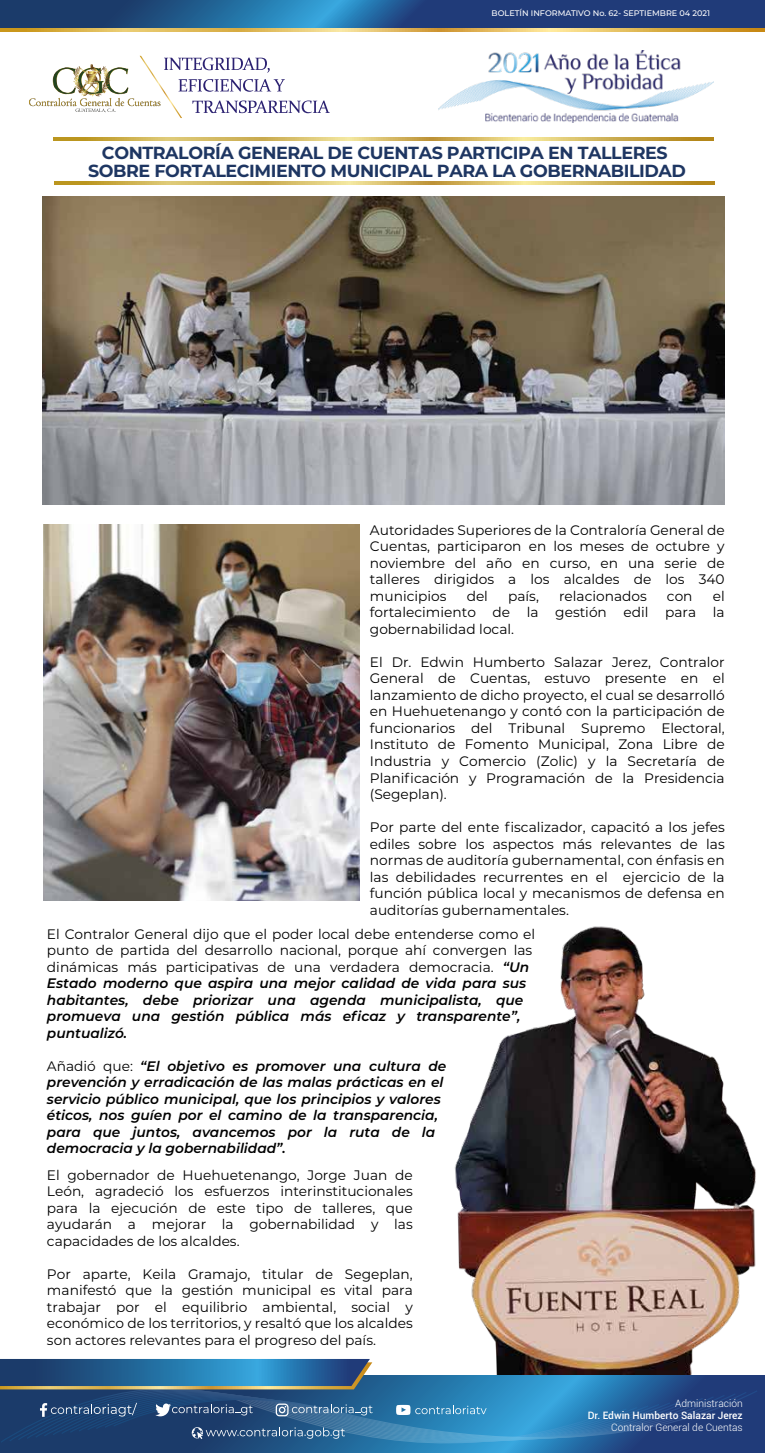
<style>
.page{position:relative;width:765px;height:1453px;background:#fff}
.page>*{position:absolute;margin:0;border:0;box-sizing:border-box;transform-origin:0 0}
.t1{font:700 17.5px/17.5px "Montserrat";letter-spacing:-.025em;color:#1e3662;text-align:center}
.t2{font:13.75px/16.5px "Montserrat";color:#000101;text-align:justify}
.t3{font:italic 600 13.75px/16.5px "Montserrat";color:#000101}
.t4{font:300 10.25px "Roboto";color:#fff}
.t5{font:500 10.25px "Roboto";color:#fff}
.t6{font:500 8.12px "Montserrat";color:#fff}
.s1{font-weight:600;font-style:italic}
.s2{font-weight:400;font-style:normal}
</style>
<div class="page">
<img style="left:44px;top:750px;width:712px;height:608px">
<svg style="left:0;top:27px;width:765px;height:4px;background:#b09e64"></svg>
<svg style="left:0;top:0;width:765px;height:27px;background:#214f87"></svg>
<svg style="left:29px;top:56px;width:301px;height:62px"></svg>
<svg style="left:55px;top:182px;width:659px;height:2px"></svg>
<svg style="left:53px;top:137px;width:660px;height:3px;background:#d2b65c"></svg>
<svg style="left:0;top:1375px;width:765px;height:77px;background:#21568b"></svg>
<svg style="left:0;top:1358px;width:757px;height:85px;background:#3d6d96"></svg>
<img style="left:439px;top:51px;width:274px;height:71px">
<img style="left:43px;top:196px;width:682px;height:308px">
<img style="left:44px;top:524px;width:315px;height:375px">
<p class="t6" style="left:492px;top:7px;width:220px">BOLETÍN INFORMATIVO No. 62- SEPTIEMBRE 04 2021</p>
<p class="t1" style="left:88px;top:143px;width:600px">CONTRALORÍA GENERAL DE CUENTAS PARTICIPA EN TALLERES<br>SOBRE FORTALECIMIENTO MUNICIPAL PARA LA GOBERNABILIDAD</p>
<p class="t2" style="left:370px;top:521px;width:356px">Autoridades Superiores de la Contraloría General de Cuentas, participaron en los meses de octubre y noviembre del año en curso, en una serie de talleres dirigidos a los alcaldes de los 340 municipios</p>
<p class="t2" style="left:370px;top:587px;width:356px;text-indent:343px">el fortalecimiento de la gestión edil para la gobernabilidad local.</p>
<p class="t2" style="left:370px;top:653px;width:356px">El Dr. Edwin Humberto Salazar Jerez, Contralor General de Cuentas, estuvo presente en el lanzamiento de dicho proyecto, el cual se desarrolló en Huehuetenango y contó con la participación de funcionarios del Tribunal Supremo Electoral, Instituto de Fomento Municipal, Zona Libre de Industria y Comercio (Zolic) y la Secretaría de Planificación y Programación de la Presidencia (Segeplan).</p>
<p class="t2" style="left:370px;top:818px;width:356px">Por parte del ente fiscalizador, capacitó a los jefes ediles sobre los aspectos más relevantes de las normas de auditoría gubernamental, con énfasis en las debilidades recurrentes en el ejercicio de la función pública local y mecanismos de defensa en auditorías gubernamentales.</p>
<p class="t2" style="left:467px;top:587px;width:23px">del</p>
<p class="t2" style="left:508px;top:587px;width:32px">país,</p>
<p class="t2" style="left:559px;top:587px;width:89px">relacionados</p>
<p class="t2" style="left:667px;top:587px;width:27px">con</p>
<p class="t2" style="left:47px;top:924px;width:490px;text-align:left">El Contralor General dijo que el poder local debe entenderse como el punto de partida del desarrollo nacional, porque ahí convergen las dinámicas más participativas de una verdadera democracia. <span class="s1">“Un Estado moderno que aspira una mejor calidad de vida para sus habitantes, debe priorizar una agenda municipalista, que promueva una gestión pública más eficaz y transparente”, puntualizó.</span></p>
<p class="t3" style="left:47px;top:1056px;width:401px"><span class="s2">Añadió que:</span> “El objetivo es promover una cultura de prevención y erradicación de las malas prácticas en el servicio público municipal, que los principios y valores éticos, nos guíen por el camino de la transparencia, para que juntos, avancemos por la ruta de la democracia y la gobernabilidad”.</p>
<p class="t2" style="left:47px;top:1165px;width:367px">El gobernador de Huehuetenango, Jorge Juan de León, agradeció los esfuerzos interinstitucionales para la ejecución de este tipo de talleres, que ayudarán a mejorar la gobernabilidad y las capacidades de los alcaldes.</p>
<p class="t2" style="left:47px;top:1264px;width:367px">Por aparte, Keila Gramajo, titular de Segeplan, manifestó que la gestión municipal es vital para trabajar por el equilibrio ambiental, social y económico de los territorios, y resaltó que los alcaldes son actores relevantes para el progreso del país.</p>
<p class="t4" style="left:675px;top:1395px;width:69px">Administración</p>
<p class="t5" style="left:588px;top:1407px;width:157px">D . Edwin Humberto Salazar Jerez</p>
<p class="t4" style="left:611px;top:1420px;width:133px">Contralor General de Cuentas</p>
<p class="t5" style="left:595px;top:1407px;width:5px">r</p>
</div>
